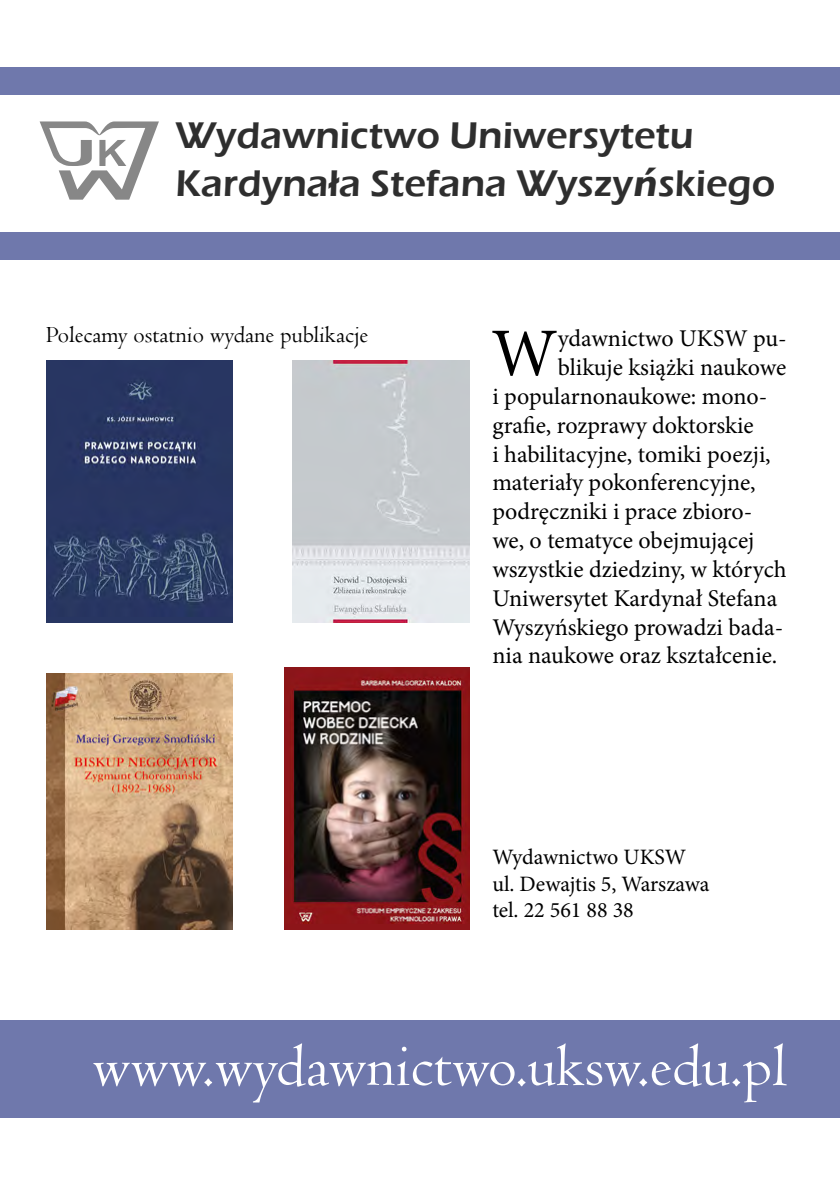
<style>
.page{position:relative;width:840px;height:1191px;background:#fff}
.page>*{position:absolute;margin:0;border:0;box-sizing:border-box;transform-origin:0 0}
.t1{font:68.4px "Minion Pro";color:#000}
.t2{font:62px "Centaur";color:#fff}
.t3{font:600 38.2px/48.6px "Eras ITC";color:#000}
.t4{font:24px "Minion Pro";color:#000}
.t5{font:24px "Centaur";color:#000}
.t6{font:22px/26.4px "Minion Pro";color:#000}
.s1{font-family:"Gill Sans";font-weight:700;font-style:italic;font-size:41.2px}
</style>
<div class="page">
<div style="left:0;top:68px;width:839px;height:27px;background:#6f78ac"></div>
<div style="left:0;top:1020px;width:839px;height:98px;background:#6f78ac"></div>
<img style="left:292px;top:360px;width:177px;height:262px">
<img style="left:46px;top:673px;width:186px;height:256px">
<img style="left:46px;top:360px;width:186px;height:262px">
<img style="left:285px;top:668px;width:184px;height:261px">
<div style="left:0;top:232px;width:839px;height:28px;background:#6f78ac"></div>
<svg style="left:40px;top:121px;width:119px;height:79px"></svg>
<h3 class="t3" style="left:175px;top:111px;width:601px">Wydawnictwo Uniwersytetu<br>Kardynała Stefana Wyszy<span class="s1">ń</span>skiego</h3>
<p class="t5" style="left:46px;top:320px;width:323px">Polecamy ostatnio wydane publikacje</p>
<h1 class="t1" style="left:491px;top:307px;width:68px">W</h1>
<p class="t4" style="left:557px;top:323px;width:230px">ydawnictwo UKSW pu-</p>
<p class="t4" style="left:557px;top:351px;width:230px">blikuje książki naukowe</p>
<p class="t4" style="left:492px;top:380px;width:276px">i popularnonaukowe: mono-</p>
<p class="t4" style="left:492px;top:409px;width:263px">grafie, rozprawy doktorskie</p>
<p class="t4" style="left:492px;top:438px;width:280px">i habilitacyjne, tomiki poezji,</p>
<p class="t4" style="left:492px;top:467px;width:264px">materiały pokonferencyjne,</p>
<p class="t4" style="left:492px;top:495px;width:261px">podręczniki i prace zbioro-</p>
<p class="t4" style="left:492px;top:524px;width:263px">we, o tematyce obejmującej</p>
<p class="t4" style="left:492px;top:553px;width:295px">wszystkie dziedziny, w których</p>
<p class="t4" style="left:492px;top:582px;width:286px">Uniwersytet Kardynał Stefana</p>
<p class="t4" style="left:492px;top:611px;width:292px">Wyszyńskiego prowadzi bada-</p>
<p class="t4" style="left:492px;top:639px;width:286px">nia naukowe oraz kształcenie.</p>
<p class="t6" style="left:492px;top:844px;width:219px">Wydawnictwo UKSW ul. Dewajtis 5, Warszawa tel. 22 561 88 38</p>
<h2 class="t2" style="left:92px;top:1028px;width:696px">www.wydawnictwo.uksw.edu.pl</h2>
</div>
